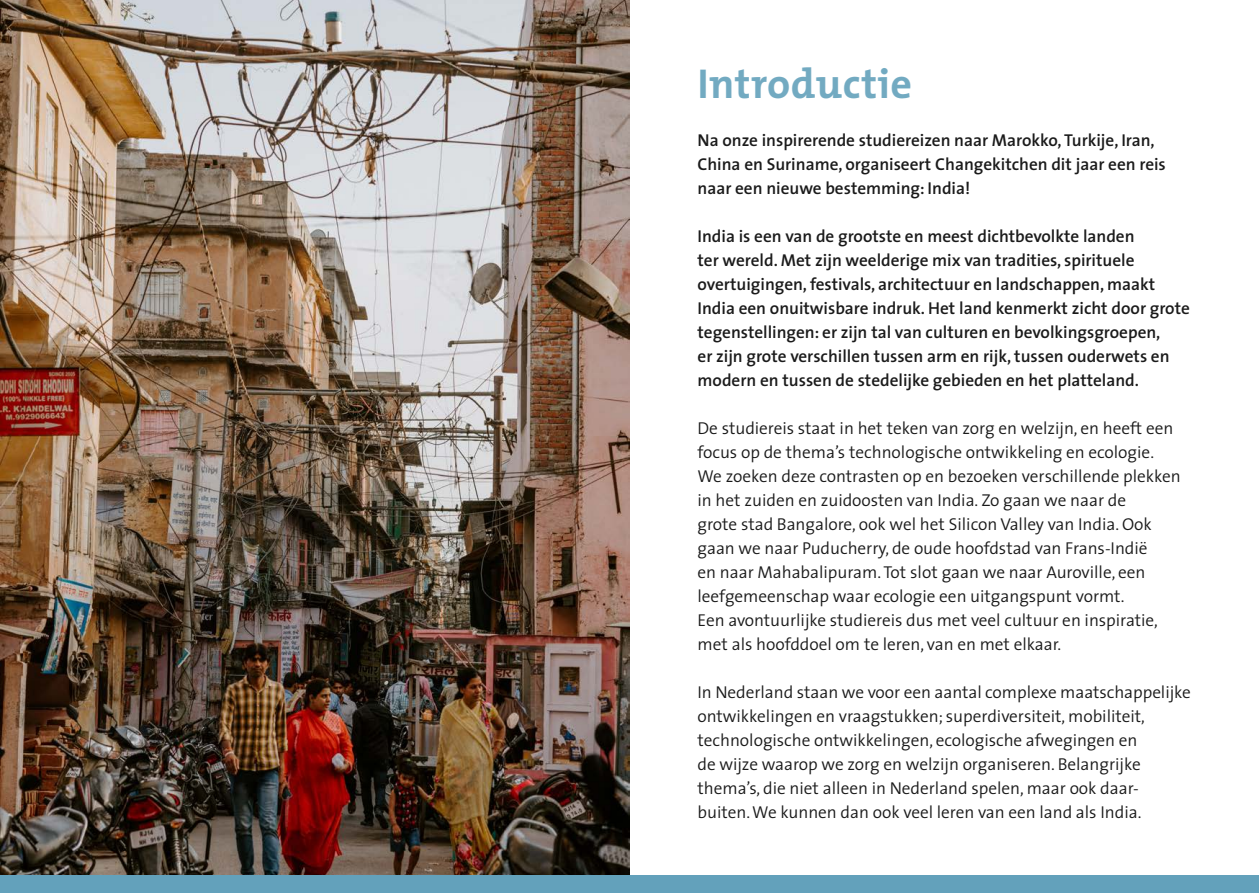
<style>
.page{position:relative;width:1259px;height:893px;background:#fff}
.page>*{position:absolute;margin:0;border:0;box-sizing:border-box;transform-origin:0 0}
.t1{font:700 42px "The Mix";letter-spacing:.01em;color:#63a1bb}
.t2{font:300 17.25px/24px "The Sans";color:#000}
.t3{font:600 17.25px/24px "The Sans";color:#000}
</style>
<div class="page">
<img style="left:0;top:0;width:629px;height:876px">
<div style="left:0;top:876px;width:1259px;height:17px;background:#63a1bb"></div>
<h1 class="t1" style="left:697px;top:49px;width:216px">Introductie</h1>
<p class="t3" style="left:697px;top:128px;width:470px">Na onze inspirerende studiereizen naar Marokko, Turkije, Iran,<br>China en Suriname, organiseert Changekitchen dit jaar een reis naar een nieuwe bestemming: India!</p>
<p class="t3" style="left:697px;top:224px;width:494px">India is een van de grootste en meest dichtbevolkte landen<br>ter wereld. Met zijn weelderige mix van tradities, spirituele overtuigingen, festivals, architectuur en landschappen, maakt India een onuitwisbare indruk. Het land kenmerkt zicht door grote tegenstellingen: er zijn tal van culturen en bevolkingsgroepen,<br>er zijn grote verschillen tussen arm en rijk, tussen ouderwets en modern en tussen de stedelijke gebieden en het platteland.</p>
<p class="t2" style="left:697px;top:416px;width:485px">De studiereis staat in het teken van zorg en welzijn, en heeft een focus op de thema’s technologische ontwikkeling en ecologie.<br>We zoeken deze contrasten op en bezoeken verschillende plekken in het zuiden en zuidoosten van India. Zo gaan we naar de<br>grote stad Bangalore, ook wel het Silicon Valley van India. Ook gaan we naar Puducherry, de oude hoofdstad van Frans-Indië<br>en naar Mahabalipuram. Tot slot gaan we naar Auroville, een leefgemeenschap waar ecologie een uitgangspunt vormt.<br>Een avontuurlijke studiereis dus met veel cultuur en inspiratie, met als hoofddoel om te leren, van en met elkaar.</p>
<p class="t2" style="left:697px;top:680px;width:495px">In Nederland staan we voor een aantal complexe maatschappelijke ontwikkelingen en vraagstukken; superdiversiteit, mobiliteit, technologische ontwikkelingen, ecologische afwegingen en<br>de wijze waarop we zorg en welzijn organiseren. Belangrijke thema’s, die niet alleen in Nederland spelen, maar ook daar&shy;buiten. We kunnen dan ook veel leren van een land als India.</p>
</div>
